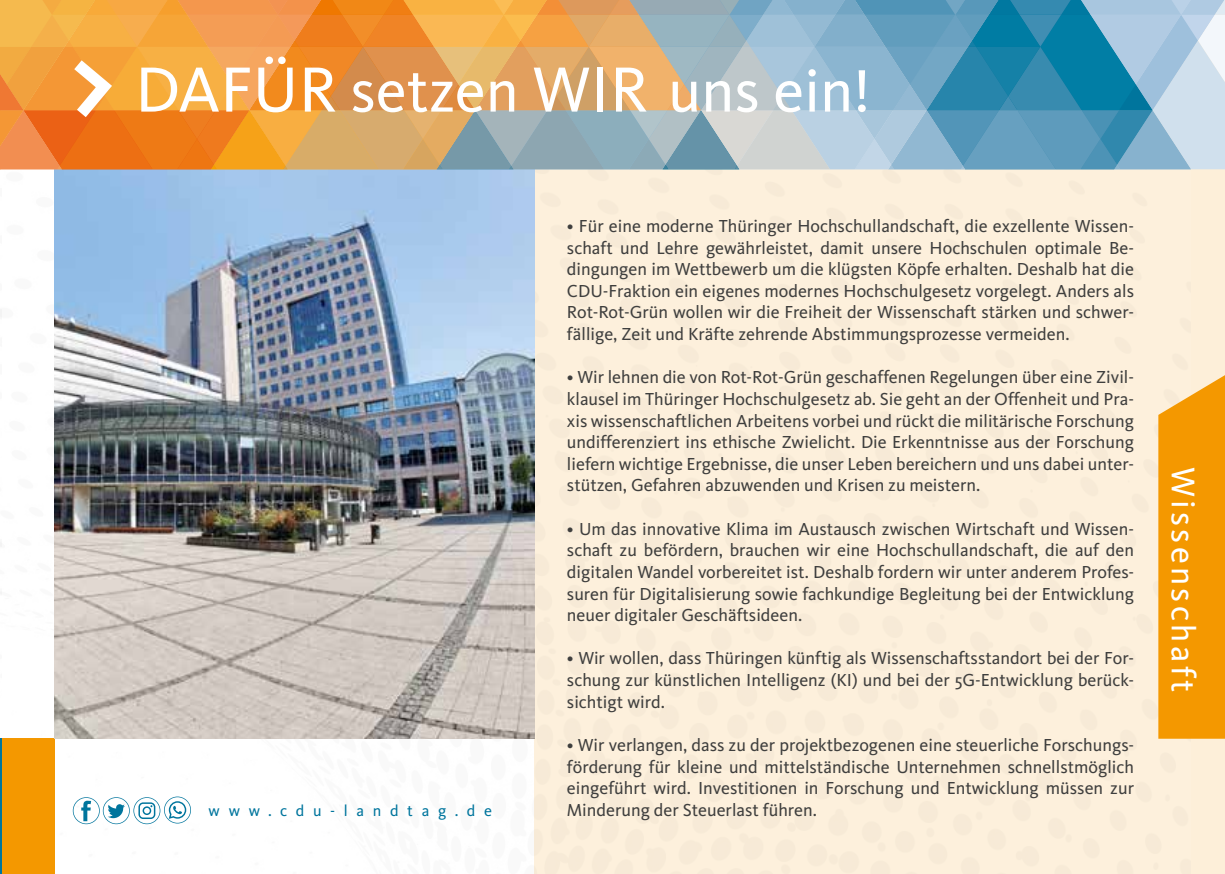
<style>
.page{position:relative;width:1225px;height:874px;background:#fff}
.page>*{position:absolute;margin:0;border:0;box-sizing:border-box;transform-origin:0 0}
.t1{font:62px "CDU Kievit";color:#fff}
.t2{font:34px "CDU Kievit";letter-spacing:.1em;color:#fff}
.t3{font:18px/21.6px "CDU Kievit";color:#3f3f3e;text-align:justify}
.t4{font:16px "CDU Kievit";letter-spacing:.54em;color:#00759d}
.s1{font-size:66px}
</style>
<div class="page">
<img style="left:2px;top:169px;width:1188px;height:704px">
<img style="left:0;top:169px;width:2px;height:425px">
<div style="left:1px;top:738px;width:54px;height:135px;background:#f49800"></div>
<hr style="left:0;top:738px;width:1px;height:135px;background:#00759d">
<svg style="left:73px;top:796px;width:118px;height:27px"></svg>
<svg style="left:1158px;top:375px;width:67px;height:363px;background:#f49d0d"></svg>
<img style="left:55px;top:169px;width:479px;height:569px">
<svg style="left:0;top:0;width:1225px;height:169px;background:#b4a588"></svg>
<h1 class="t1" style="left:135px;top:56px;width:737px"><span class="s1">DAFÜR</span> setzen <span class="s1">WIR</span> uns ein!</h1>
<p class="t3" style="left:567px;top:215px;width:568px">• Für eine moderne Thüringer Hochschullandschaft, die exzellente Wissen&shy;schaft und Lehre gewährleistet, damit unsere Hochschulen optimale Be&shy;dingungen im Wettbewerb um die klügsten Köpfe erhalten. Deshalb hat die CDU-Fraktion ein eigenes modernes Hochschulgesetz vorgelegt. Anders als Rot-Rot-Grün wollen wir die Freiheit der Wissenschaft stärken und schwer&shy;fällige, Zeit und Kräfte zehrende Abstimmungsprozesse vermeiden.</p>
<p class="t3" style="left:567px;top:366px;width:568px">• Wir lehnen die von Rot-Rot-Grün geschaffenen Regelungen über eine Zivil&shy;klausel im Thüringer Hochschulgesetz ab. Sie geht an der Offenheit und Pra&shy;xis wissenschaftlichen Arbeitens vorbei und rückt die militärische Forschung undifferenziert ins ethische Zwielicht. Die Erkenntnisse aus der Forschung liefern wichtige Ergebnisse, die unser Leben bereichern und uns dabei unter&shy;stützen, Gefahren abzuwenden und Krisen zu meistern.</p>
<p class="t3" style="left:567px;top:518px;width:568px">• Um das innovative Klima im Austausch zwischen Wirtschaft und Wissen&shy;schaft zu befördern, brauchen wir eine Hochschullandschaft, die auf den digitalen Wandel vorbereitet ist. Deshalb fordern wir unter anderem Profes&shy;suren für Digitalisierung sowie fachkundige Begleitung bei der Entwicklung neuer digitaler Geschäftsideen.</p>
<p class="t3" style="left:567px;top:647px;width:568px">• Wir wollen, dass Thüringen künftig als Wissenschaftsstandort bei der For&shy;schung zur künstlichen Intelligenz (KI) und bei der 5G-Entwicklung berück&shy;sichtigt wird.</p>
<p class="t3" style="left:567px;top:734px;width:568px">• Wir verlangen, dass zu der projektbezogenen eine steuerliche Forschungs&shy;förderung für kleine und mittelständische Unternehmen schnellstmöglich eingeführt wird. Investitionen in Forschung und Entwicklung müssen zur</p>
<p class="t4" style="left:209px;top:801px;width:285px">www.cdu-landtag.de</p>
<p class="t3" style="left:567px;top:798px;width:251px">Minderung der Steuerlast führen.</p>
<h2 class="t2" style="left:1202px;top:466px;width:227px;rotate:90deg">Wissenschaft</h2>
</div>
